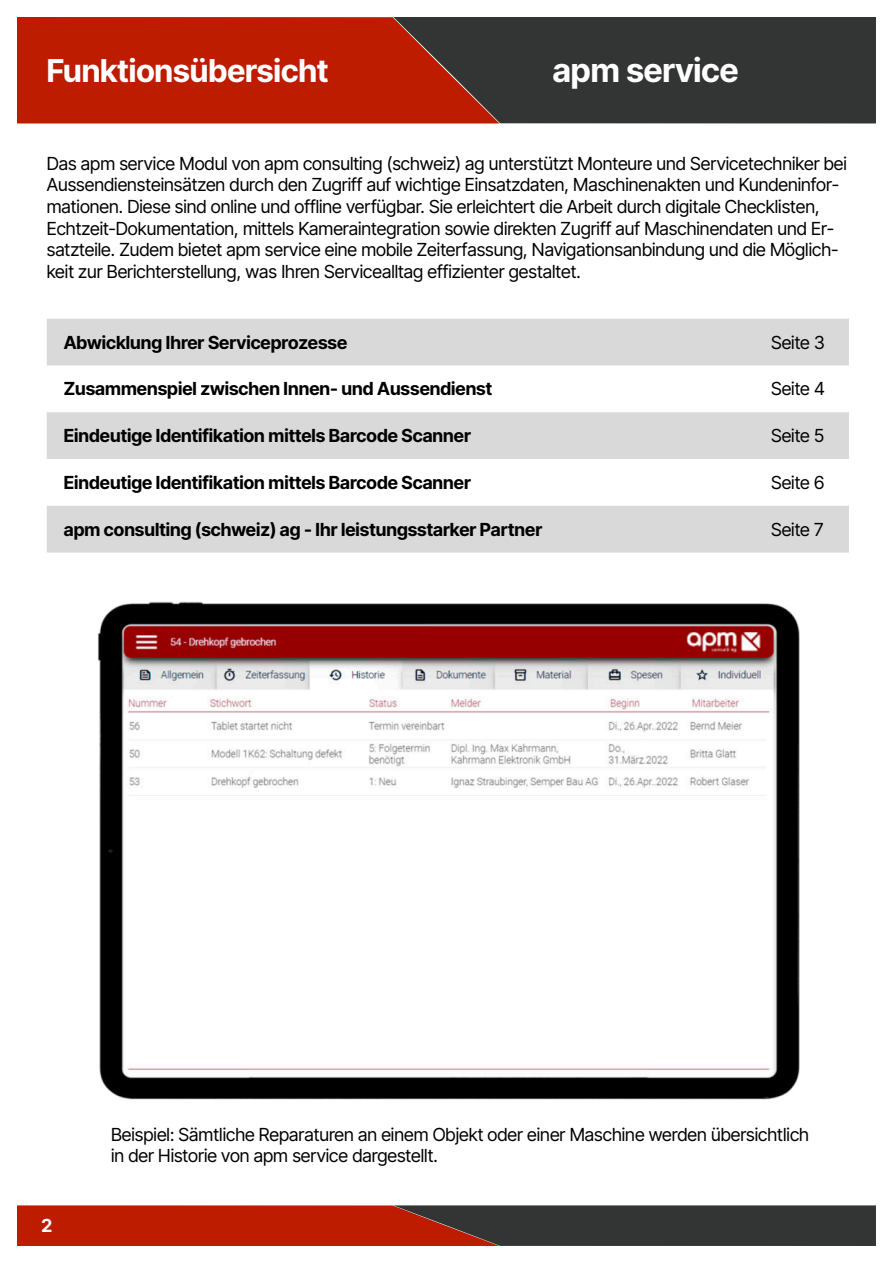
<style>
.page{position:relative;width:893px;height:1263px;background:#fff}
.page>*{position:absolute;margin:0;border:0;box-sizing:border-box;transform-origin:0 0}
.t1{font:700 33px "Inter Tight";color:#fff}
.t2{font:700 31.5px "Inter Tight";color:#fff}
.t3{font:18px/21.6px "Inter Tight";color:#000}
.t4{font:700 18px "Inter Tight";color:#000}
.t5{font:700 18px "Inter Tight";color:#fff}
</style>
<div class="page">
<svg style="left:17px;top:1205px;width:859px;height:41px;background:#792a1c"></svg>
<div style="left:17px;top:17px;width:376px;height:106px;background:#bd1c00"></div>
<svg style="left:393px;top:17px;width:483px;height:106px;background:#43322f"></svg>
<svg style="left:47px;top:319px;width:802px;height:233px;fill:#d9d9d9"></svg>
<img style="left:58px;top:552px;width:777px;height:548px">
<h2 class="t2" style="left:47px;top:47px;width:283px">Funktionsübersicht</h2>
<h1 class="t1" style="left:553px;top:46px;width:187px">apm service</h1>
<p class="t3" style="left:47px;top:152px;width:802px">Das apm service Modul von apm consulting (schweiz) ag unterstützt Monteure und Servicetechniker bei Aussendiensteinsätzen durch den Zugriff auf wichtige Einsatzdaten, Maschinenakten und Kundeninfor&shy;mationen. Diese sind online und offline verfügbar. Sie erleichtert die Arbeit durch digitale Checklisten, Echtzeit-Dokumentation, mittels Kameraintegration sowie direkten Zugriff auf Maschinendaten und Er&shy;satzteile. Zudem bietet apm service eine mobile Zeiterfassung, Navigationsanbindung und die Möglich&shy;keit zur Berichterstellung, was Ihren Servicealltag effizienter gestaltet.</p>
<p class="t4" style="left:64px;top:329px;width:285px">Abwicklung Ihrer Serviceprozesse</p>
<p class="t3" style="left:771px;top:331px;width:55px">Seite 3</p>
<p class="t4" style="left:64px;top:375px;width:430px">Zusammenspiel zwischen Innen- und Aussendienst</p>
<p class="t3" style="left:771px;top:378px;width:55px">Seite 4</p>
<p class="t4" style="left:64px;top:422px;width:409px">Eindeutige Identifikation mittels Barcode Scanner</p>
<p class="t3" style="left:771px;top:424px;width:55px">Seite 5</p>
<p class="t4" style="left:64px;top:469px;width:409px">Eindeutige Identifikation mittels Barcode Scanner</p>
<p class="t3" style="left:771px;top:471px;width:55px">Seite 6</p>
<p class="t4" style="left:64px;top:516px;width:480px">apm consulting (schweiz) ag - Ihr leistungsstarker Partner</p>
<p class="t3" style="left:771px;top:518px;width:54px">Seite 7</p>
<p class="t5" style="left:41px;top:1212px;width:12px">2</p>
<p class="t3" style="left:111px;top:1123px;width:700px">Beispiel: Sämtliche Reparaturen an einem Objekt oder einer Maschine werden übersichtlich in der Historie von apm service dargestellt.</p>
</div>
